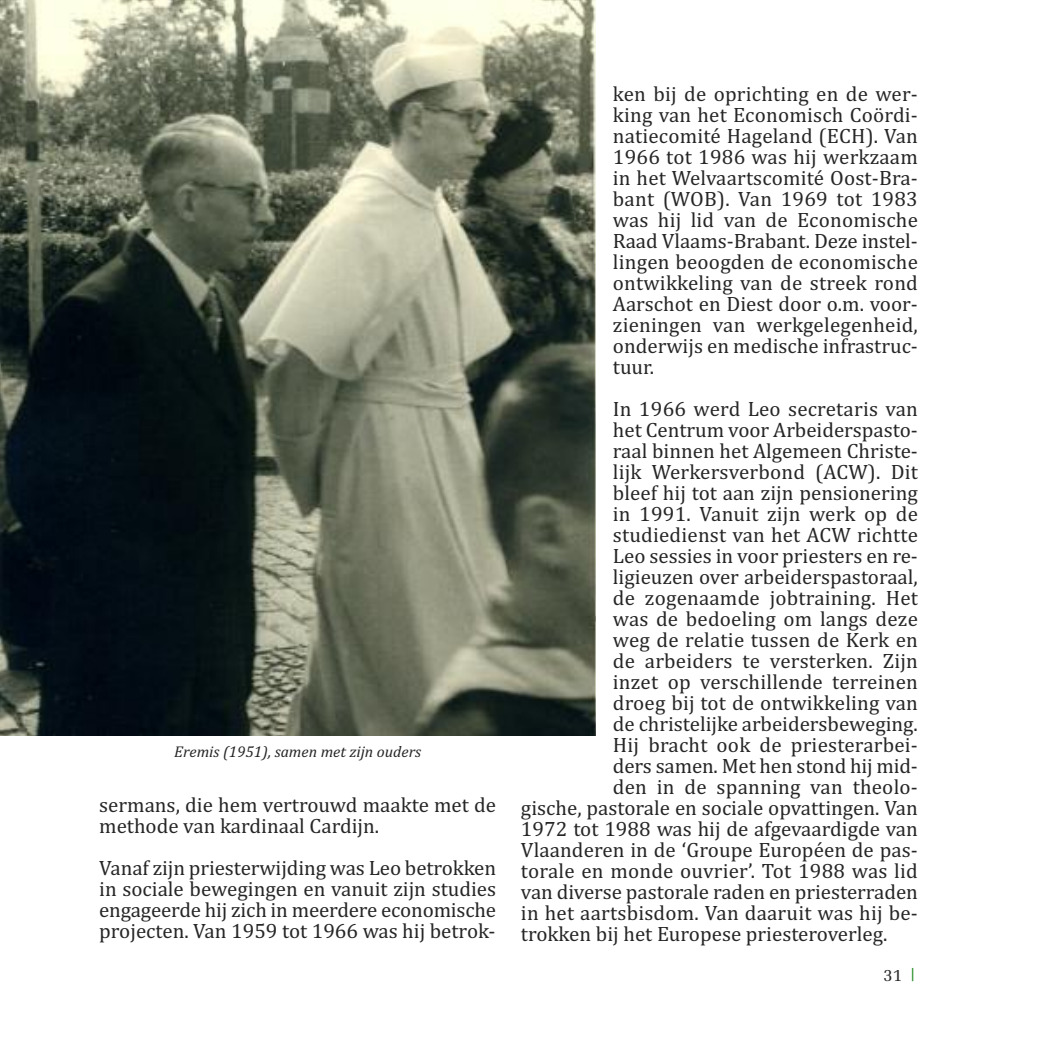
<style>
.page{position:relative;width:1042px;height:1042px;background:#fff}
.page>*{position:absolute;margin:0;border:0;box-sizing:border-box;transform-origin:0 0}
.t1{font:21px/21px "Cambria";color:#272627;text-align:justify}
.t2{font:17.5px "Melior LT";color:#272627}
.t3{font:15.75px "Cambria Italic OTF";color:#272627}
.s1{color:#228b22}
</style>
<div class="page">
<img style="left:0;top:0;width:595px;height:735px">
<p class="t3" style="left:174px;top:741px;width:248px">Eremis (1951), samen met zijn ouders</p>
<p class="t1" style="left:99px;top:794px;width:398px">sermans, die hem vertrouwd maakte met de methode van kardinaal Cardijn.</p>
<p class="t1" style="left:99px;top:857px;width:398px">Vanaf zijn priesterwijding was Leo betrokken in sociale bewegingen en vanuit zijn studies engageerde hij zich in meerdere economische projecten. Van 1959 tot 1966 was hij betrok-</p>
<p class="t1" style="left:613px;top:83px;width:306px">ken bij de oprichting en de wer&shy;king van het Economisch Coördi&shy;natiecomité Hageland (ECH). Van 1966 tot 1986 was hij werkzaam in het Welvaartscomité Oost-Bra&shy;bant (WOB). Van 1969 tot 1983 was hij lid van de Economische Raad Vlaams-Brabant. Deze instel&shy;lingen beoogden de economische ontwikkeling van de streek rond Aarschot en Diest door o.m. voor&shy;zieningen van werkgelegenheid, onderwijs en medische infrastruc&shy;tuur.</p>
<p class="t1" style="left:613px;top:398px;width:306px">In 1966 werd Leo secretaris van</p>
<p class="t1" style="left:613px;top:419px;width:306px">het Centrum voor Arbeiderspasto-</p>
<p class="t1" style="left:613px;top:440px;width:306px">raal binnen het Algemeen Christe-</p>
<p class="t1" style="left:613px;top:461px;width:307px">lijk Werkersverbond (ACW). Dit</p>
<p class="t1" style="left:613px;top:482px;width:306px">bleef hij tot aan zijn pensionering</p>
<p class="t1" style="left:613px;top:503px;width:306px">in 1991. Vanuit zijn werk op de</p>
<p class="t1" style="left:613px;top:524px;width:306px">studiedienst van het ACW richtte</p>
<p class="t1" style="left:613px;top:545px;width:306px">Leo sessies in voor priesters en re-</p>
<p class="t1" style="left:613px;top:566px;width:306px">ligieuzen over arbeiderspastoraal,</p>
<p class="t1" style="left:613px;top:587px;width:307px">de zogenaamde jobtraining. Het</p>
<p class="t1" style="left:613px;top:608px;width:306px">was de bedoeling om langs deze</p>
<p class="t1" style="left:613px;top:629px;width:306px">weg de relatie tussen de Kerk en</p>
<p class="t1" style="left:613px;top:650px;width:306px">de arbeiders te versterken. Zijn</p>
<p class="t1" style="left:613px;top:671px;width:306px">inzet op verschillende terreinen</p>
<p class="t1" style="left:613px;top:692px;width:306px">droeg bij tot de ontwikkeling van</p>
<p class="t1" style="left:613px;top:713px;width:306px">de christelijke arbeidersbeweging.</p>
<p class="t1" style="left:613px;top:734px;width:306px">Hij bracht ook de priesterarbei-</p>
<p class="t1" style="left:613px;top:755px;width:306px">ders samen. Met hen stond hij mid-</p>
<p class="t1" style="left:613px;top:776px;width:306px">den in de spanning van theolo-</p>
<p class="t1" style="left:521px;top:797px;width:398px">gische, pastorale en sociale opvattingen. Van</p>
<p class="t1" style="left:521px;top:818px;width:398px">1972 tot 1988 was hij de afgevaardigde van</p>
<p class="t1" style="left:521px;top:839px;width:398px">Vlaanderen in de ‘Groupe Européen de pas-</p>
<p class="t1" style="left:521px;top:860px;width:398px">torale en monde ouvrier’. Tot 1988 was lid</p>
<p class="t1" style="left:521px;top:881px;width:398px">van diverse pastorale raden en priesterraden</p>
<p class="t1" style="left:521px;top:902px;width:398px">in het aartsbisdom. Van daaruit was hij be-</p>
<p class="t1" style="left:521px;top:923px;width:368px">trokken bij het Europese priesteroverleg.</p>
<p class="t2" style="left:883px;top:964px;width:36px">31 <span class="s1">|</span></p>
</div>
